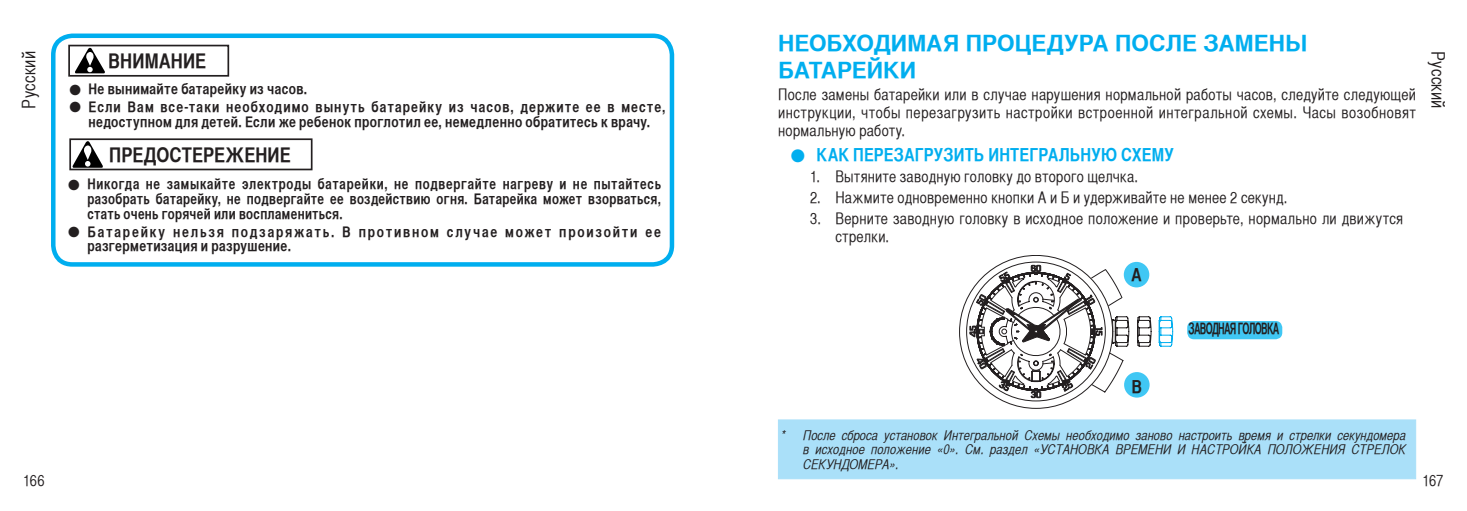
<style>
.page{position:relative;width:1467px;height:511px;background:#fff}
.page>*{position:absolute;margin:0;border:0;box-sizing:border-box;transform-origin:0 0}
.t1{font:22.5px "Helvetica CY Bold";color:#00aeef;scale:1.22 1}
.t2{font:20.25px "Helvetica CY Bold";letter-spacing:.005em;color:#231f20}
.t3{font:18px "Helvetica CY Bold";letter-spacing:.01em;color:#00aeef}
.t4{font:18px "Helvetica CY Plain";letter-spacing:.015em;color:#231f20}
.t5{font:18px "Helvetica CY Bold";color:#231f20}
.t6{font:15.75px/18px "Helvetica CY Plain";letter-spacing:.015em;color:#231f20;text-align:justify}
.t7{font:15.75px "Helvetica CY Bold";letter-spacing:-.06em;color:#231f20;scale:.7 1}
.t8{font:14.62px/14.6px "Helvetica CY Bold";letter-spacing:.025em;color:#231f20;text-align:justify;scale:.96 1}
.t9{font:14.62px/14.6px "Helvetica CY Bold";letter-spacing:.025em;color:#231f20;text-align:center}
.t10{font:14.62px/14.6px "Helvetica CY Bold";letter-spacing:.115em;color:#231f20}
.t11{font:13.5px/14.6px "Helvetica CY Oblique";letter-spacing:.01em;color:#231f20;text-align:justify}
</style>
<div class="page">
<div style="left:51px;top:33px;width:623px;height:233px;border:4px solid #00aeef;border-radius:19px"></div>
<div style="left:68px;top:45px;width:161px;height:32px;border:2px solid #231f20"></div>
<svg style="left:75px;top:48px;width:30px;height:25px"></svg>
<svg style="left:73px;top:141px;width:30px;height:26px"></svg>
<div style="left:69px;top:138px;width:244px;height:32px;border:2px solid #231f20"></div>
<svg style="left:1158px;top:316px;width:15px;height:31px"></svg>
<svg style="left:960px;top:255px;width:153px;height:153px"></svg>
<svg style="left:969px;top:265px;width:183px;height:132px"></svg>
<div style="left:778px;top:419px;width:638px;height:59px;background:#aae0f9;border:1px solid #aae0f9"></div>
<div style="left:1124px;top:261px;width:25px;height:26px;background:#40c7f4;border-radius:50%"></div>
<div style="left:1124px;top:372px;width:26px;height:25px;background:#40c7f4;border-radius:50%"></div>
<div style="left:1187px;top:321px;width:95px;height:18px;background:#40c7f4;border-radius:7px"></div>
<h1 class="t1" style="left:778px;top:30px;width:67px">Необходимая</h1>
<h1 class="t1" style="left:966px;top:30px;width:14px">про</h1>
<h1 class="t1" style="left:1015px;top:30px;width:27px">цедура</h1>
<h1 class="t1" style="left:1115px;top:30px;width:15px">пос</h1>
<h1 class="t1" style="left:1165px;top:30px;width:47px">ле замены</h1>
<h1 class="t1" style="left:778px;top:57px;width:27px">батарейки</h1>
<p class="t6" style="left:778px;top:85px;width:639px">После замены батарейки или в случае нарушения нормальной работы часов, следуйте следующей инструкции, чтобы перезагрузить настройки встроенной интегральной схемы. Часы возобновят нормальную работу.</p>
<p class="t3" style="left:791px;top:144px;width:385px">● КАК ПЕРЕЗАГРУЗИТЬ ИНТЕГРАЛЬНУЮ СХЕМУ</p>
<p class="t6" style="left:810px;top:167px;width:329px">1. Вытяните заводную головку до второго щелчка.</p>
<p class="t6" style="left:810px;top:188px;width:479px">2. Нажмите одновременно кнопки А и Б и удерживайте не менее 2 секунд.</p>
<p class="t6" style="left:836px;top:210px;width:569px;text-indent:-26px">3. Верните заводную головку в исходное положение и проверьте, нормально ли движутся стрелки.</p>
<p class="t4" style="left:19px;top:108px;width:59px;rotate:-90deg">Русский</p>
<p class="t4" style="left:1448px;top:51px;width:59px;rotate:90deg">Русский</p>
<p class="t2" style="left:108px;top:48px;width:100px">ВНИМАНИЕ</p>
<p class="t9" style="left:69px;top:82px;width:239px">● Не вынимайте батарейку из часов.</p>
<p class="t9" style="left:69px;top:99px;width:598px">● Если Вам все-таки необходимо вынуть батарейку из часов, держите ее в месте, недоступном для детей. Если же ребенок проглотил ее, немедленно обратитесь к врачу.</p>
<p class="t2" style="left:109px;top:142px;width:183px">ПРЕДОСТЕРЕЖЕНИЕ</p>
<p class="t8" style="left:87px;top:176px;width:599px;text-indent:-19px">● Никогда не замыкайте электроды батарейки, не подвергайте нагреву и не пытайтесь разобрать батарейку, не подвергайте ее воздействию огня. Батарейка может взорваться, стать очень горячей или воспламениться.</p>
<p class="t10" style="left:87px;top:223px;width:575px;text-indent:-19px">● Батарейку нельзя подзаряжать. В противном случае может произойти ее разгерметизация и разрушение.</p>
<p class="t5" style="left:1131px;top:263px;width:12px">A</p>
<p class="t5" style="left:1131px;top:375px;width:12px">B</p>
<p class="t7" style="left:1188px;top:318px;width:132px">ЗАВОДНАЯ ГОЛОВКА</p>
<p class="t11" style="left:804px;top:427px;width:604px;text-indent:-22px">* После сброса установок Интегральной Схемы необходимо заново настроить время и стрелки секундомера в исходное положение «0». См. раздел «УСТАНОВКА ВРЕМЕНИ И НАСТРОЙКА ПОЛОЖЕНИЯ СТРЕЛОК СЕКУНДОМЕРА».</p>
<p class="t6" style="left:23px;top:471px;width:23px">166</p>
<p class="t6" style="left:1422px;top:471px;width:23px">167</p>
</div>
